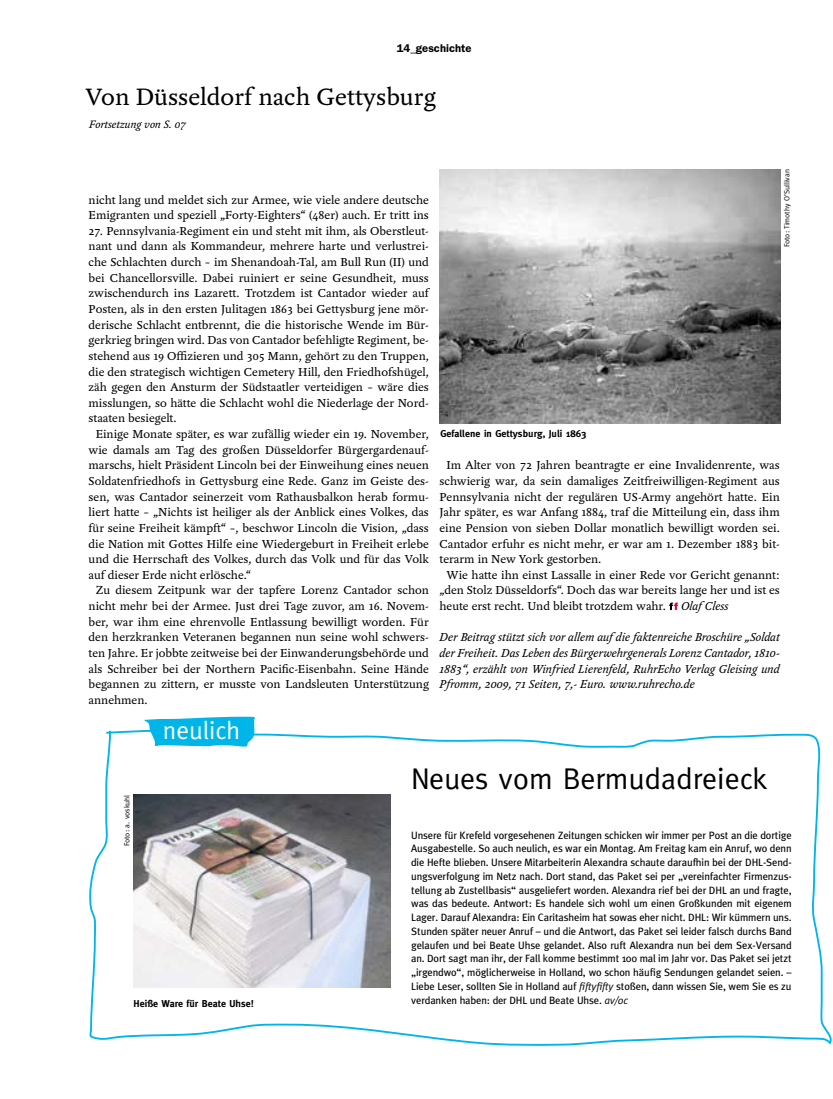
<style>
.page{position:relative;width:833px;height:1099px;background:#fff}
.page>*{position:absolute;margin:0;border:0;box-sizing:border-box;transform-origin:0 0}
.Headline_3{font:30px "Meta";color:#000}
.Headline_4{font:25.62px "Yoga OT";color:#000}
.Hervorhebung{font:25.25px "Meta";letter-spacing:.005em;color:#fff}
.Fließtext{font:12.5px/15.6px "Yoga OT";color:#000;text-align:justify}
.Fließtext-2{font:italic 12.5px/15.6px "Yoga OT";color:#000;text-align:justify}
.FließtextohneEinzüge{font:italic 11.62px "Yoga OT";color:#000}
.Rubrik_links{font:600 11.25px "Franklin Gothic";color:#000}
.Neulich_Fliesstext{font:10.62px/13.8px "Meta";letter-spacing:-.005em;color:#000;text-align:justify}
.Bildunterschrift{font:700 10px "Meta";letter-spacing:.01em;color:#000}
.Fotograf{font:7.5px "Meta";color:#000}
.s1{font-style:italic}
</style>
<div class="page">
<img style="left:440px;top:169px;width:340px;height:255px">
<svg style="left:89px;top:730px;width:743px;height:316px"></svg>
<svg style="left:144px;top:716px;width:111px;height:30px;background:#25c0eb"></svg>
<svg style="left:669px;top:602px;width:9px;height:8px"></svg>
<img style="left:133px;top:794px;width:257px;height:193px">
<p class="Rubrik_links" style="left:397px;top:41px;width:76px">14_geschichte</p>
<p class="Headline_4" style="left:86px;top:84px;width:351px">Von Düsseldorf nach Gettysburg</p>
<p class="FließtextohneEinzüge" style="left:89px;top:118px;width:98px">Fortsetzung von S. 07</p>
<p class="Fließtext" style="left:89px;top:192px;width:342px">nicht lang und meldet sich zur Armee, wie viele andere deutsche<br>Emigranten und speziell „Forty-Eighters“ (48er) auch. Er tritt ins</p>
<p class="Fließtext" style="left:89px;top:223px;width:342px">27. Pennsylvania-Regiment ein und steht mit ihm, als Oberstleut&shy;nant und dann als Kommandeur, mehrere harte und verlustrei&shy;che Schlachten durch – im Shenandoah-Tal, am Bull Run (II) und bei Chancellorsville. Dabei ruiniert er seine Gesundheit, muss zwischendurch ins Lazarett. Trotzdem ist Cantador wieder auf Posten, als in den ersten Julitagen 1863 bei Gettysburg jene mör&shy;derische Schlacht entbrennt, die die historische Wende im Bür&shy;gerkrieg bringen wird. Das von Cantador befehligte Regiment, be&shy;stehend aus 19 Offizieren und 305 Mann, gehört zu den Truppen, die den strategisch wichtigen Cemetery Hill, den Friedhofshügel, zäh gegen den Ansturm der Südstaatler verteidigen – wäre dies misslungen, so hätte die Schlacht wohl die Niederlage der Nord&shy;staaten besiegelt.</p>
<p class="Fließtext" style="left:89px;top:426px;width:342px;text-indent:7px">Einige Monate später, es war zufällig wieder ein 19. November, wie damals am Tag des großen Düsseldorfer Bürgergardenauf&shy;marschs, hielt Präsident Lincoln bei der Einweihung eines neuen Soldatenfriedhofs in Gettysburg eine Rede. Ganz im Geiste des&shy;sen, was Cantador seinerzeit vom Rathausbalkon herab formu&shy;liert hatte – „Nichts ist heiliger als der Anblick eines Volkes, das für seine Freiheit kämpft“ –, beschwor Lincoln die Vision, „dass die Nation mit Gottes Hilfe eine Wiedergeburt in Freiheit erlebe und die Herrschaft des Volkes, durch das Volk und für das Volk auf dieser Erde nicht erlösche.“</p>
<p class="Fließtext" style="left:89px;top:583px;width:342px;text-indent:7px">Zu diesem Zeitpunk war der tapfere Lorenz Cantador schon nicht mehr bei der Armee. Just drei Tage zuvor, am 16. Novem&shy;ber, war ihm eine ehrenvolle Entlassung bewilligt worden. Für den herzkranken Veteranen begannen nun seine wohl schwers&shy;ten Jahre. Er jobbte zeitweise bei der Einwanderungsbehörde und als Schreiber bei der Northern Pacific-Eisenbahn. Seine Hände begannen zu zittern, er musste von Landsleuten Unterstützung annehmen.</p>
<p class="Hervorhebung" style="left:163px;top:715px;width:79px">neulich</p>
<p class="Bildunterschrift" style="left:440px;top:428px;width:148px">Gefallene in Gettysburg, Juli 1863</p>
<p class="Fotograf" style="left:782px;top:247px;width:80px;rotate:-90deg">Foto: Timothy O’Sullivan</p>
<p class="Fließtext" style="left:439px;top:458px;width:342px;text-indent:7px">Im Alter von 72 Jahren beantragte er eine Invalidenrente, was schwierig war, da sein damaliges Zeitfreiwilligen-Regiment aus Pennsylvania nicht der regulären US-Army angehört hatte. Ein Jahr später, es war Anfang 1884, traf die Mitteilung ein, dass ihm eine Pension von sieben Dollar monatlich bewilligt worden sei.<br>Cantador erfuhr es nicht mehr, er war am 1. Dezember 1883 bit&shy;terarm in New York gestorben.</p>
<p class="Fließtext" style="left:439px;top:567px;width:342px;text-indent:7px">Wie hatte ihn einst Lassalle in einer Rede vor Gericht genannt: „den Stolz Düsseldorfs“. Doch das war bereits lange her und ist es heute erst recht. Und bleibt trotzdem wahr. <span class="s1">Olaf Cless</span></p>
<p class="Fließtext-2" style="left:439px;top:629px;width:342px">Der Beitrag stützt sich vor allem auf die faktenreiche Broschüre „Soldat der Freiheit. Das Leben des Bürgerwehrgenerals Lorenz Cantador, 1810- 1883“, erzählt von Winfried Lierenfeld, RuhrEcho Verlag Gleising und Pfromm, 2009, 71 Seiten, 7,- Euro. www.ruhrecho.de</p>
<p class="Fotograf" style="left:123px;top:846px;width:53px;rotate:-90deg">Foto: a. voskuhl</p>
<p class="Bildunterschrift" style="left:133px;top:997px;width:121px">Heiße Ware für Beate Uhse!</p>
<p class="Headline_3" style="left:411px;top:761px;width:358px">Neues vom Bermudadreieck</p>
<p class="Neulich_Fliesstext" style="left:411px;top:827px;width:382px">Unsere für Krefeld vorgesehenen Zeitungen schicken wir immer per Post an die dortige Ausgabestelle. So auch neulich, es war ein Montag. Am Freitag kam ein Anruf, wo denn die Hefte blieben. Unsere Mitarbeiterin Alexandra schaute daraufhin bei der DHL-Send&shy;ungsverfolgung im Netz nach. Dort stand, das Paket sei per „vereinfachter Firmenzus&shy;tellung ab Zustellbasis“ ausgeliefert worden. Alexandra rief bei der DHL an und fragte, was das bedeute. Antwort: Es handele sich wohl um einen Großkunden mit eigenem Lager. Darauf Alexandra: Ein Caritasheim hat sowas eher nicht. DHL: Wir kümmern uns.<br>Stunden später neuer Anruf – und die Antwort, das Paket sei leider falsch durchs Band gelaufen und bei Beate Uhse gelandet. Also ruft Alexandra nun bei dem Sex-Versand an. Dort sagt man ihr, der Fall komme bestimmt 100 mal im Jahr vor. Das Paket sei jetzt „irgendwo“, möglicherweise in Holland, wo schon häufig Sendungen gelandet seien. – Liebe Leser, sollten Sie in Holland auf <span class="s1">fiftyfifty</span> stoßen, dann wissen Sie, wem Sie es zu verdanken haben: der DHL und Beate Uhse. <span class="s1">av/oc</span></p>
</div>
